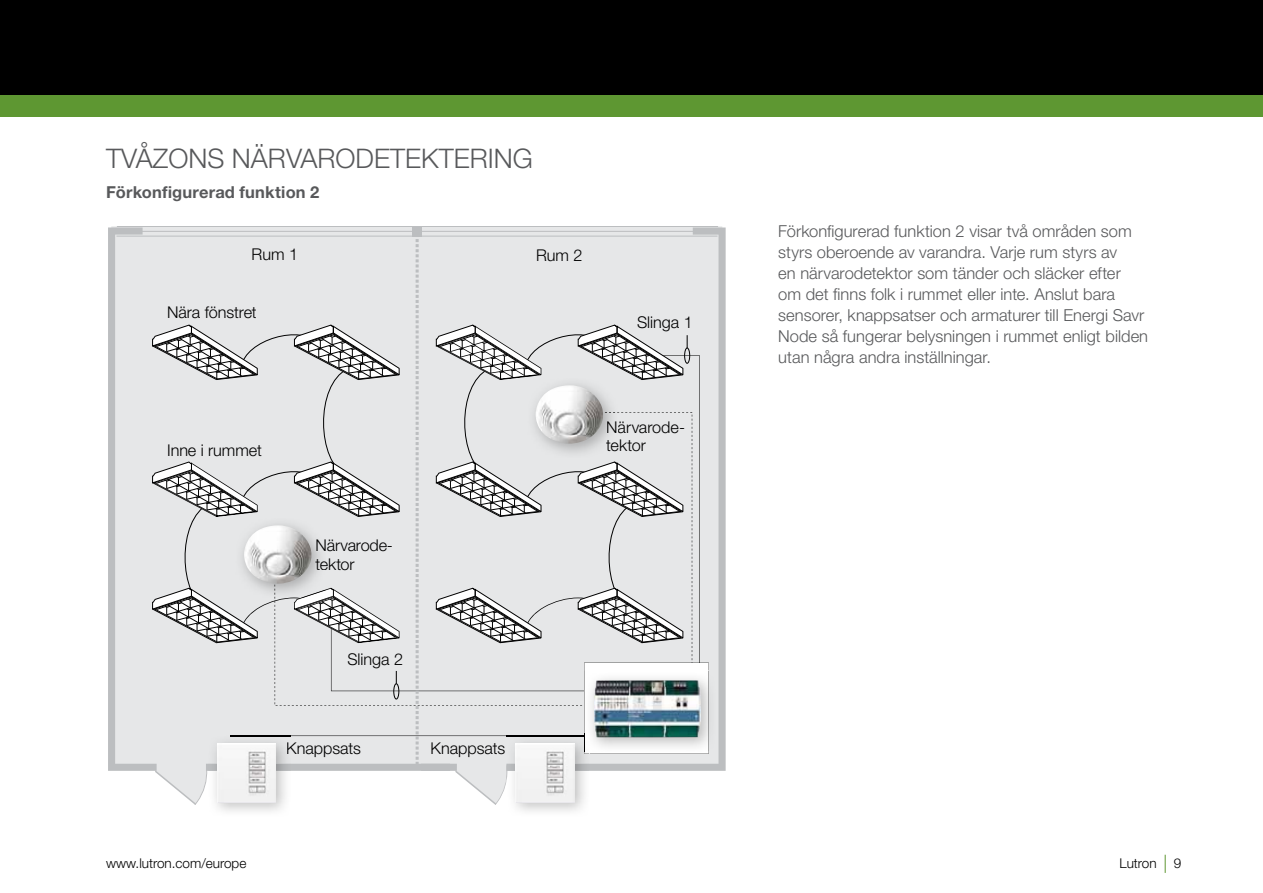
<style>
.page{position:relative;width:1263px;height:893px;background:#fff}
.page>*{position:absolute;margin:0;border:0;box-sizing:border-box;transform-origin:0 0}
.t1{font:300 27px "Helvetica Neue LT Std";color:#58595b}
.t2{font:300 16.5px/21px "Helvetica Neue LT Std";color:#58595b}
.t3{font:700 16.5px "Helvetica Neue LT Std";letter-spacing:.01em;color:#58595b}
.t4{font:300 16.2px/18.5px "Helvetica Neue LT Std";letter-spacing:-.005em;color:#000}
.t5{font:300 13.5px "Helvetica Neue LT Std";color:#000}
</style>
<div class="page">
<svg style="left:1165px;top:855px;width:1px;height:18px"></svg>
<svg style="left:108px;top:227px;width:618px;height:544px;background:#dcddde"></svg>
<hr style="left:116px;top:236px;width:601px;height:1px;background:#bcbec0">
<hr style="left:117px;top:226px;width:601px;height:1px;background:#bcbec0">
<hr style="left:420px;top:231px;width:286px;height:1px;background:#bcbec0">
<hr style="left:140px;top:231px;width:272px;height:1px;background:#bcbec0">
<div style="left:412px;top:226px;width:10px;height:10px;background:#bcbec0"></div>
<img style="left:709px;top:671px;width:6px;height:81px">
<svg style="left:152px;top:234px;width:557px;height:571px;background:#dbdcdd"></svg>
<img style="left:536px;top:385px;width:68px;height:59px">
<div style="left:0;top:0;width:1263px;height:96px;background:#000"></div>
<div style="left:0;top:96px;width:1263px;height:21px;background:#5e9732"></div>
<h1 class="t1" style="left:106px;top:149px;width:428px">TVÅZONS NÄRVARODETEKTERING</h1>
<p class="t3" style="left:106px;top:186px;width:215px">Förkonfigurerad funktion 2</p>
<p class="t4" style="left:252px;top:247px;width:48px">Rum 1</p>
<p class="t4" style="left:536px;top:248px;width:48px">Rum 2</p>
<p class="t4" style="left:167px;top:305px;width:91px">Nära fönstret</p>
<p class="t4" style="left:637px;top:315px;width:57px">Slinga 1</p>
<p class="t4" style="left:167px;top:443px;width:96px">Inne i rummet</p>
<p class="t4" style="left:316px;top:538px;width:79px">Närvarode&shy;tektor</p>
<p class="t4" style="left:347px;top:652px;width:57px">Slinga 2</p>
<p class="t4" style="left:286px;top:741px;width:76px">Knappsats</p>
<p class="t4" style="left:430px;top:741px;width:76px">Knappsats</p>
<p class="t4" style="left:606px;top:420px;width:80px">Närvarode&shy;tektor</p>
<p class="t2" style="left:778px;top:223px;width:371px">Förkonfigurerad funktion 2 visar två områden som styrs oberoende av varandra. Varje rum styrs av<br>en närvarodetektor som tänder och släcker efter<br>om det finns folk i rummet eller inte. Anslut bara sensorer, knappsatser och armaturer till Energi Savr Node så fungerar belysningen i rummet enligt bilden utan några andra inställningar.</p>
<p class="t5" style="left:106px;top:858px;width:142px">www.lutron.com/europe</p>
<p class="t5" style="left:1119px;top:858px;width:39px">Lutron</p>
<p class="t5" style="left:1174px;top:858px;width:9px">9</p>
</div>
